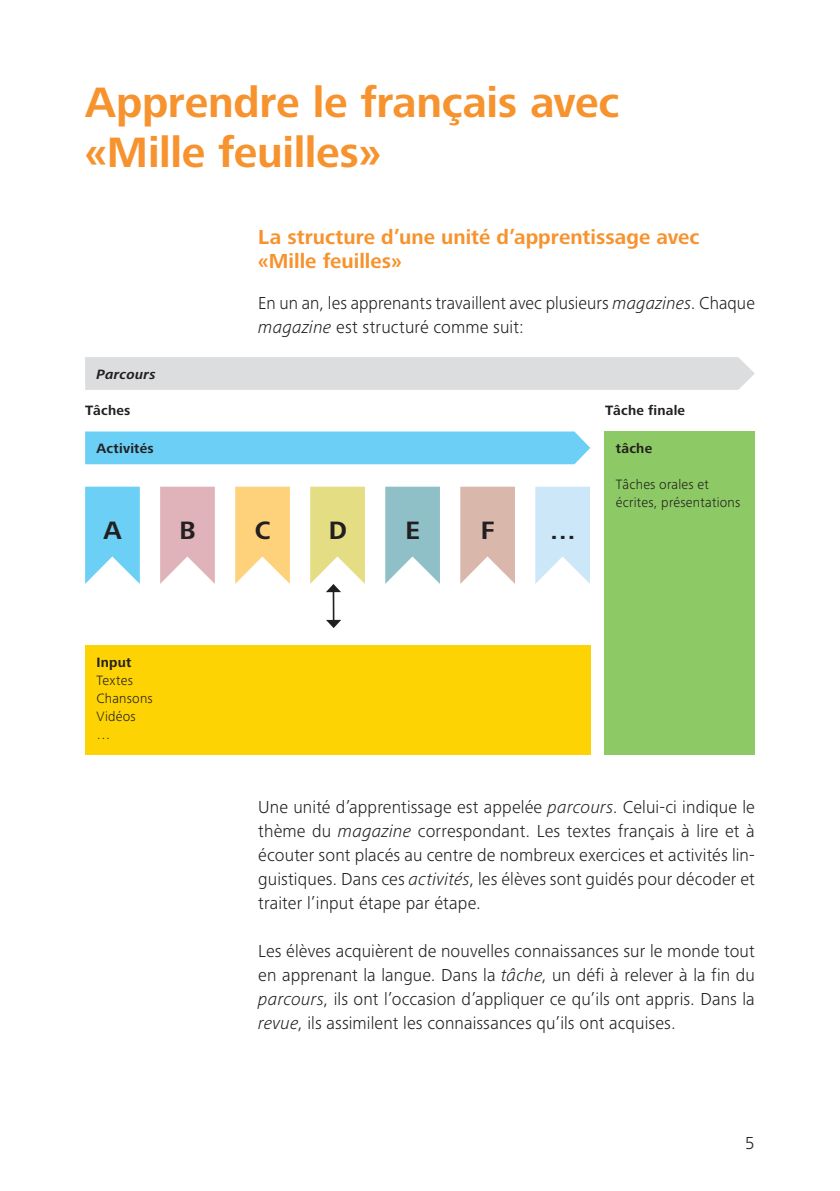
<style>
.page{position:relative;width:840px;height:1191px;background:#fff}
.page>*{position:absolute;margin:0;border:0;box-sizing:border-box;transform-origin:0 0}
.t1{font:700 44px/50px "Frutiger Next Pro";letter-spacing:-.005em;color:#f7932e}
.t2{font:700 26px "Frutiger Next Pro";color:#231f20}
.t3{font:700 21px/24px "Frutiger Next Pro";color:#f7932e}
.t4{font:300 18px/24px "Frutiger Next Pro";letter-spacing:.005em;color:#231f20;text-align:justify}
.t5{font:300 14px/18px "Frutiger Next Pro";letter-spacing:.015em;color:#231f20}
.t6{font:700 14px "Frutiger Next Pro";letter-spacing:.015em;color:#231f20}
.t7{font:italic 700 14px "Frutiger Next Pro";letter-spacing:.02em;color:#231f20}
.s1{font-style:italic}
</style>
<div class="page">
<div style="left:85px;top:431px;width:505px;height:33px;background:#6bcff6"></div>
<div style="left:85px;top:645px;width:505px;height:109px;background:#fed304"></div>
<div style="left:604px;top:431px;width:150px;height:323px;background:#8dc964"></div>
<div style="left:85px;top:357px;width:669px;height:33px;background:#dcdddf"></div>
<svg style="left:85px;top:487px;width:55px;height:97px;background:#80d6f7"></svg>
<svg style="left:160px;top:487px;width:55px;height:97px;background:#e4bdc3"></svg>
<svg style="left:235px;top:487px;width:55px;height:97px;background:#fed78e"></svg>
<svg style="left:385px;top:487px;width:54px;height:97px;background:#9fc9d0"></svg>
<svg style="left:460px;top:487px;width:54px;height:97px;background:#dfc1b7"></svg>
<svg style="left:535px;top:487px;width:54px;height:97px;background:#d2eaf9"></svg>
<hr style="left:332px;top:591px;width:2px;height:30px;background:#231f20">
<svg style="left:326px;top:620px;width:15px;height:8px"></svg>
<svg style="left:310px;top:487px;width:55px;height:105px"></svg>
<h1 class="t1" style="left:85px;top:77px;width:535px">Apprendre le français avec «Mille feuilles»</h1>
<p class="t7" style="left:96px;top:366px;width:61px">Parcours</p>
<p class="t3" style="left:258px;top:225px;width:442px">La structure d’une unité d’apprentissage avec «Mille feuilles»</p>
<p class="t4" style="left:258px;top:291px;width:498px">En un an, les apprenants travaillent avec plusieurs <span class="s1">magazines</span>. Chaque <span class="s1">magazine</span> est structuré comme suit:</p>
<p class="t6" style="left:85px;top:402px;width:47px">Tâches</p>
<p class="t6" style="left:604px;top:402px;width:82px">Tâche finale</p>
<p class="t6" style="left:96px;top:440px;width:59px">Activités</p>
<p class="t6" style="left:615px;top:440px;width:38px">tâche</p>
<p class="t5" style="left:615px;top:475px;width:126px">Tâches orales et écrites, présentations</p>
<h2 class="t2" style="left:103px;top:515px;width:20px">A</h2>
<h2 class="t2" style="left:179px;top:515px;width:18px">B</h2>
<h2 class="t2" style="left:255px;top:515px;width:17px">C</h2>
<h2 class="t2" style="left:328px;top:515px;width:20px">D</h2>
<h2 class="t2" style="left:405px;top:515px;width:16px">E</h2>
<h2 class="t2" style="left:480px;top:515px;width:15px">F</h2>
<p class="t6" style="left:96px;top:654px;width:37px">Input</p>
<p class="t5" style="left:96px;top:671px;width:58px">Textes<br>Chansons<br>Vidéos …</p>
<h2 class="t2" style="left:549px;top:515px;width:28px">…</h2>
<p class="t4" style="left:258px;top:795px;width:498px">Une unité d’apprentissage est appelée <span class="s1">parcours</span>. Celui-ci indique le thème du <span class="s1">magazine</span> correspondant. Les textes français à lire et à écouter sont placés au centre de nombreux exercices et activités lin&shy;guistiques. Dans ces <span class="s1">activités</span>, les élèves sont guidés pour décoder et traiter l’input étape par étape.</p>
<p class="t4" style="left:258px;top:939px;width:498px">Les élèves acquièrent de nouvelles connaissances sur le monde tout en apprenant la langue. Dans la <span class="s1">tâche</span>, un défi à relever à la fin du <span class="s1">parcours</span>, ils ont l’occasion d’appliquer ce qu’ils ont appris. Dans la <span class="s1">revue</span>, ils assimilent les connaissances qu’ils ont acquises.</p>
<p class="t4" style="left:744px;top:1131px;width:11px">5</p>
</div>
